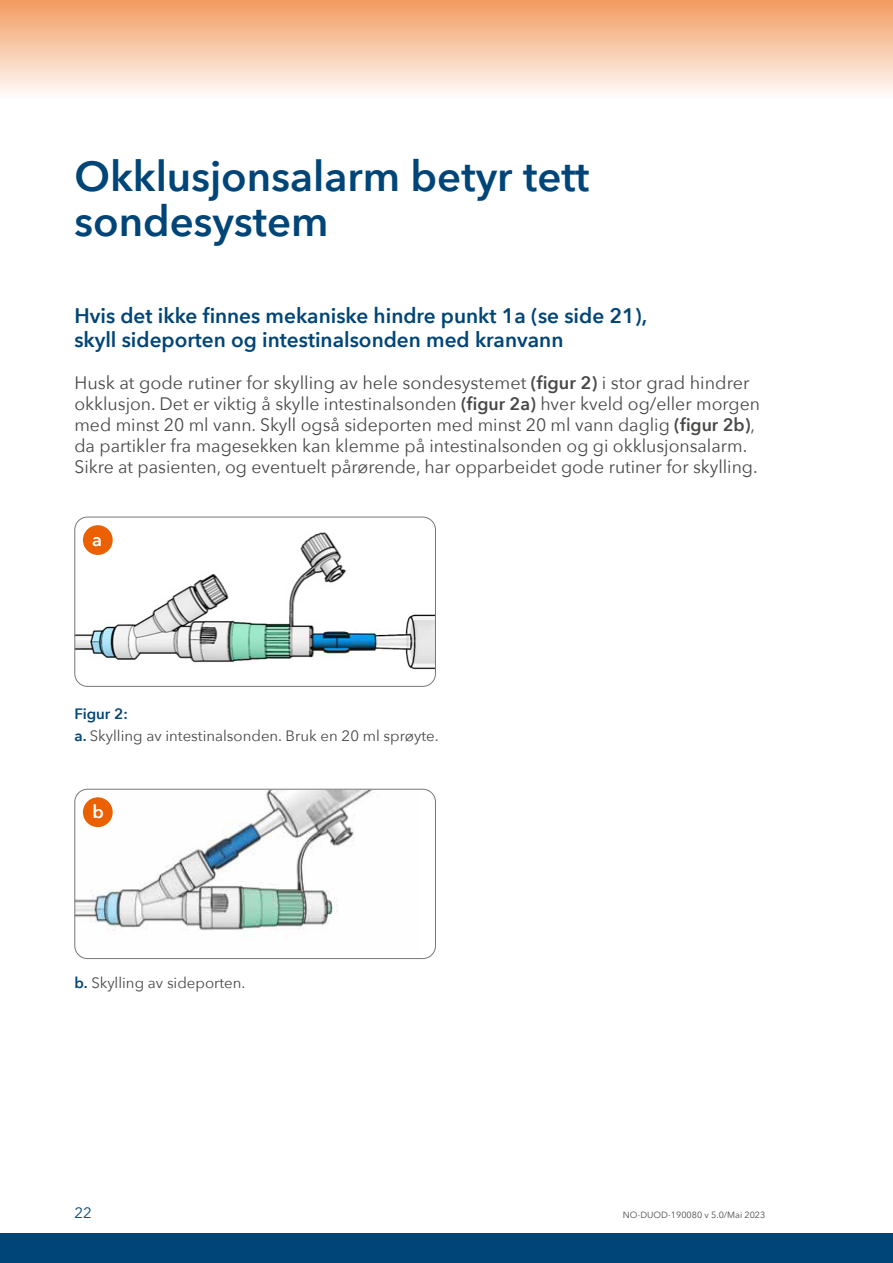
<style>
.page{position:relative;width:893px;height:1263px;background:#fff}
.page>*{position:absolute;margin:0;border:0;box-sizing:border-box;transform-origin:0 0}
.t1{font:600 42px/45px "Avenir Next";color:#004577}
.t2{font:600 21px/24px "Avenir Next";color:#004577}
.t3{font:18px/21px "Avenir Next";color:#484847}
.t4{font:600 18px "Avenir Next";color:#fff}
.t5{font:15px/22.2px "Avenir Next";color:#484847}
.t6{font:15px "Avenir Next";color:#004577}
.t7{font:9px "Avenir Next";color:#484847}
.s1{font-weight:600}
.s2{font-weight:600;color:#004577}
</style>
<div class="page">
<div style="left:0;top:0;width:893px;height:105px;background:linear-gradient(to bottom,#f29b5f,#fff)"></div>
<div style="left:0;top:1233px;width:893px;height:30px;background:#004577"></div>
<img style="left:75px;top:517px;width:360px;height:169px">
<div style="left:74px;top:517px;width:362px;height:170px;border:1px solid #76777a;border-radius:13px"></div>
<img style="left:75px;top:790px;width:300px;height:168px">
<div style="left:74px;top:789px;width:362px;height:170px;border:1px solid #76777a;border-radius:13px"></div>
<div style="left:83px;top:525px;width:30px;height:30px;background:#eb6000;border-radius:50%"></div>
<div style="left:83px;top:797px;width:30px;height:30px;background:#eb6000;border-radius:50%"></div>
<h1 class="t1" style="left:74px;top:153px;width:516px">Okklusjonsalarm betyr tett sondesystem</h1>
<p class="t2" style="left:74px;top:303px;width:574px">Hvis det ikke finnes mekaniske hindre punkt 1a (se side 21), skyll sideporten og intestinalsonden med kranvann</p>
<p class="t3" style="left:74px;top:371px;width:687px">Husk at gode rutiner for skylling av hele sondesystemet <span class="s1">(figur 2)</span> i stor grad hindrer okklusjon. Det er viktig å skylle intestinalsonden <span class="s1">(figur 2a)</span> hver kveld og/eller morgen med minst 20 ml vann. Skyll også sideporten med minst 20 ml vann daglig <span class="s1">(figur 2b)</span>, da partikler fra magesekken kan klemme på intestinalsonden og gi okklusjonsalarm.<br>Sikre at pasienten, og eventuelt pårørende, har opparbeidet gode rutiner for skylling.</p>
<p class="t4" style="left:92px;top:524px;width:11px">a</p>
<p class="t5" style="left:74px;top:702px;width:366px"><span class="s2">Figur 2:<br>a.</span> Skylling av intestinalsonden. Bruk en 20 ml sprøyte.</p>
<p class="t4" style="left:93px;top:796px;width:13px">b</p>
<p class="t5" style="left:74px;top:971px;width:172px"><span class="s2">b.</span> Skylling av sideporten.</p>
<p class="t6" style="left:74px;top:1200px;width:19px">22</p>
<p class="t7" style="left:623px;top:1207px;width:144px">NO-DUOD-190080 v 5.0/Mai 2023</p>
</div>
